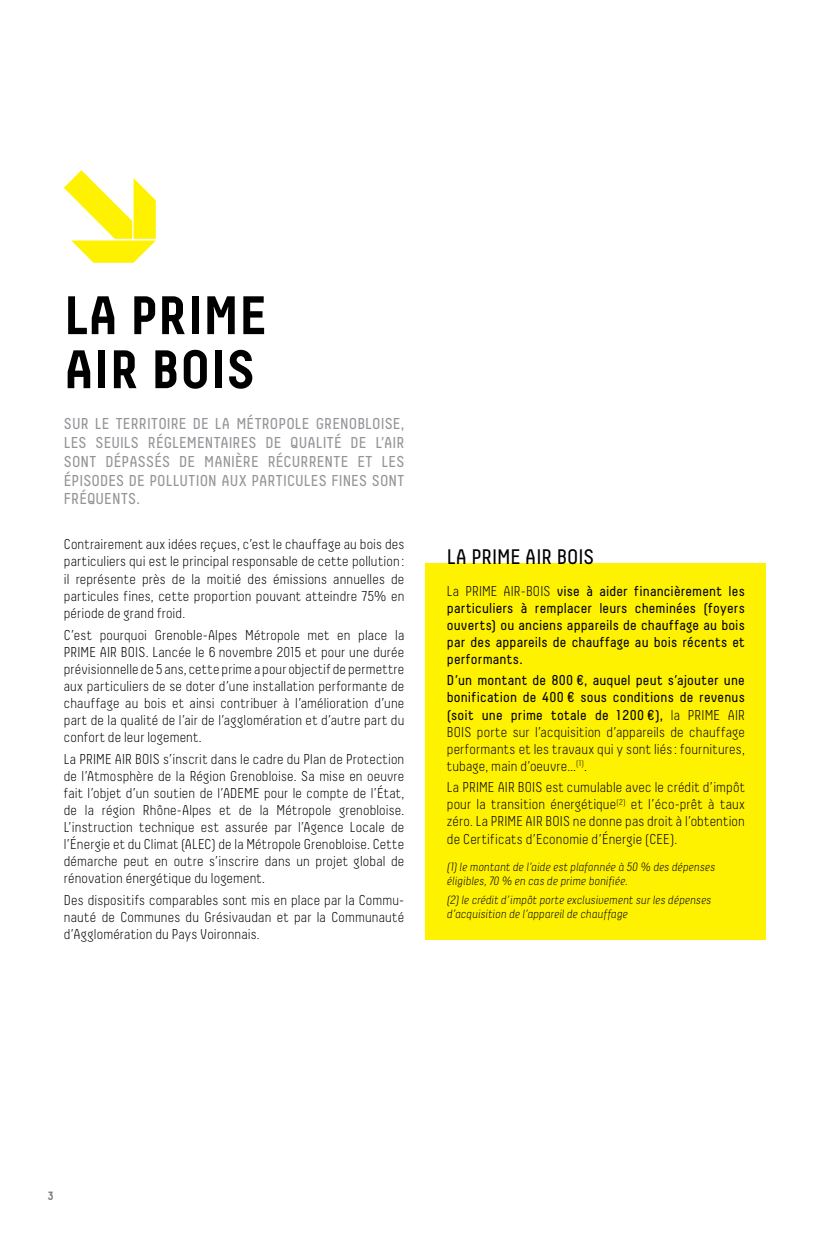
<style>
.page{position:relative;width:830px;height:1234px;background:#fff}
.page>*{position:absolute;margin:0;border:0;box-sizing:border-box;transform-origin:0 0}
.t1{font:700 54px/54px "Decima";color:#000}
.t2{font:21px "Decima";color:#000}
.t3{font:15.75px/18.9px "Decima";letter-spacing:.01em;color:#939598;text-align:justify}
.t4{font:300 14.25px/17.1px "Decima";letter-spacing:.01em;color:#000;text-align:justify}
.t5{font:14.25px/17.1px "Decima";letter-spacing:.015em;color:#000;text-align:justify}
.t6{font:italic 300 12px/14.4px "Decima";letter-spacing:.01em;color:#000}
.t7{font:700 12px "Decima";color:#808285}
.s1{font-weight:300}
.s2{font-weight:400}
</style>
<div class="page">
<svg style="left:64px;top:170px;width:92px;height:93px"></svg>
<div style="left:425px;top:563px;width:340px;height:376px;background:#fff200"></div>
<h1 class="t1" style="left:64px;top:287px;width:204px">LA PRIME<br>AIR BOIS</h1>
<p class="t3" style="left:64px;top:414px;width:342px">SUR LE TERRITOIRE DE LA MÉTROPOLE GRENOBLOISE, LES SEUILS RÉGLEMENTAIRES DE QUALITÉ DE L’AIR SONT DÉPASSÉS DE MANIÈRE RÉCURRENTE ET LES ÉPISODES DE POLLUTION AUX PARTICULES FINES SONT FRÉQUENTS.</p>
<p class="t4" style="left:64px;top:535px;width:342px">Contrairement aux idées reçues, c’est le chauffage au bois des particuliers qui est le principal responsable de cette pollution : il représente près de la moitié des émissions annuelles de particules fines, cette proportion pouvant atteindre 75% en période de grand froid.</p>
<p class="t4" style="left:64px;top:626px;width:342px">C’est pourquoi Grenoble-Alpes Métropole met en place la PRIME AIR BOIS. Lancée le 6 novembre 2015 et pour une durée prévisionnelle de 5 ans, cette prime a pour objectif de permettre aux particuliers de se doter d’une installation performante de chauffage au bois et ainsi contribuer à l’amélioration d’une part de la qualité de l’air de l’agglomération et d’autre part du confort de leur logement.</p>
<p class="t4" style="left:64px;top:750px;width:342px">La PRIME AIR BOIS s’inscrit dans le cadre du Plan de Protection de l’Atmosphère de la Région Grenobloise. Sa mise en oeuvre fait l’objet d’un soutien de l’ADEME pour le compte de l’État, de la région Rhône-Alpes et de la Métropole grenobloise.<br>L’instruction technique est assurée par l’Agence Locale de l’Énergie et du Climat (ALEC) de la Métropole Grenobloise. Cette démarche peut en outre s’inscrire dans un projet global de rénovation énergétique du logement.</p>
<p class="t4" style="left:64px;top:891px;width:342px">Des dispositifs comparables sont mis en place par la Commu&shy;nauté de Communes du Grésivaudan et par la Communauté d’Agglomération du Pays Voironnais.</p>
<h2 class="t2" style="left:446px;top:544px;width:149px">LA PRIME AIR BOIS</h2>
<p class="t5" style="left:446px;top:582px;width:299px"><span class="s1">La PRIME AIR-BOIS</span> vise à aider financièrement les particuliers à remplacer leurs cheminées (foyers ouverts) ou anciens appareils de chauffage au bois par des appareils de chauffage au bois récents et performants.</p>
<p class="t4" style="left:446px;top:671px;width:299px"><span class="s2">D’un montant de 800 €, auquel peut s’ajouter une bonification de 400 € sous conditions de revenus (soit une prime totale de 1 200 €),</span> la PRIME AIR BOIS porte sur l’acquisition d’appareils de chauffage performants et les travaux qui y sont liés : fournitures, tubage, main d’oeuvre…<sup>(1)</sup>.</p>
<p class="t4" style="left:446px;top:778px;width:299px">La PRIME AIR BOIS est cumulable avec le crédit d’impôt pour la transition énergétique<sup>(2)</sup> et l’éco-prêt à taux zéro. La PRIME AIR BOIS ne donne pas droit à l’obtention de Certificats d’Economie d’Énergie (CEE).</p>
<p class="t6" style="left:446px;top:859px;width:269px">(1) le montant de l’aide est plafonnée à 50 % des dépenses éligibles, 70 % en cas de prime bonifiée.</p>
<p class="t6" style="left:446px;top:892px;width:266px">(2) le crédit d’impôt porte exclusivement sur les dépenses d’acquisition de l’appareil de chauffage</p>
<p class="t7" style="left:48px;top:1188px;width:7px">3</p>
</div>
